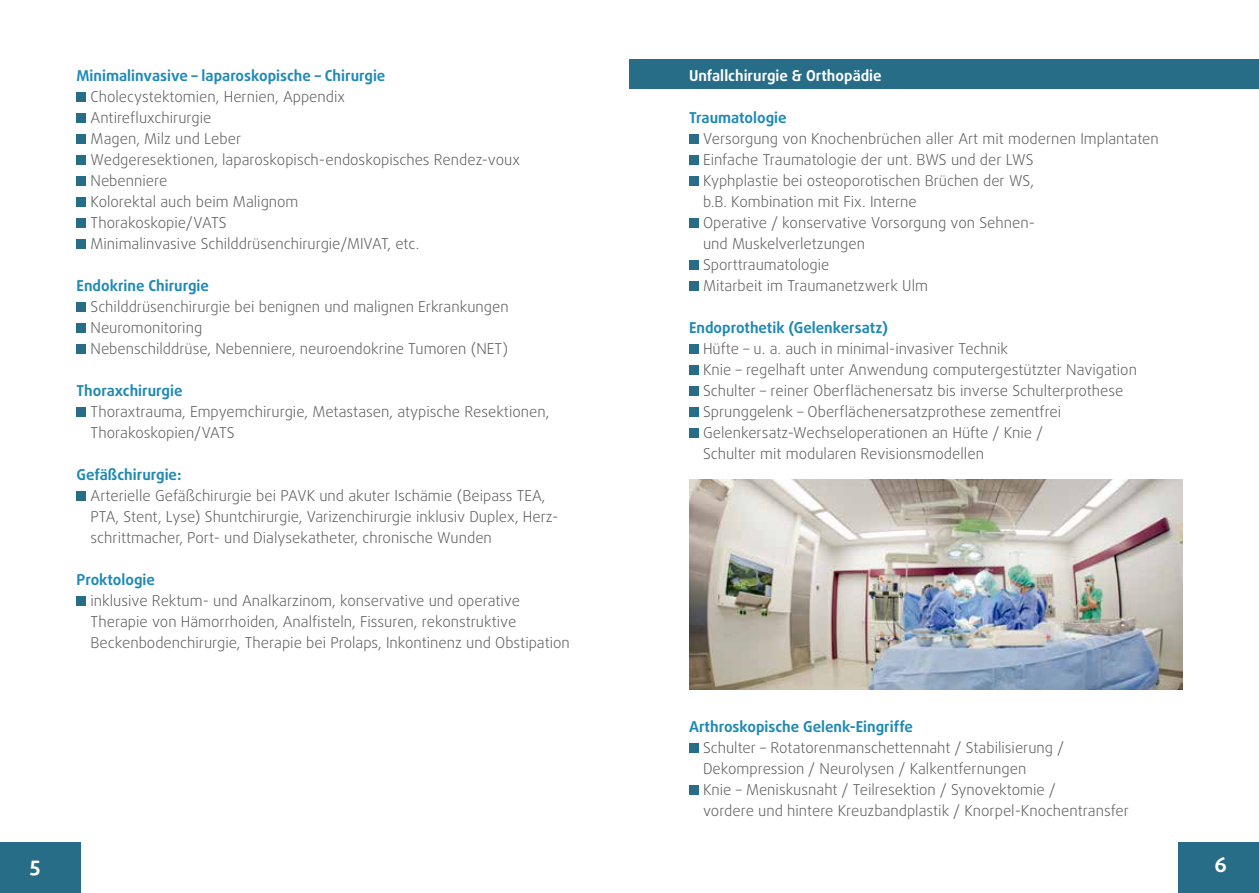
<style>
.page{position:relative;width:1259px;height:893px;background:#fff}
.page>*{position:absolute;margin:0;border:0;box-sizing:border-box;transform-origin:0 0}
.t1{font:700 21px "Daxline Pro";color:#fff}
.t2{font:300 15px/21px "Daxline Pro";color:#5b5b5a}
.t3{font:700 15px "Daxline Pro";color:#1f89b6}
.t4{font:700 15px "Daxline Pro";color:#fff}
</style>
<div class="page">
<div style="left:0;top:842px;width:81px;height:51px;background:#286d87"></div>
<div style="left:1178px;top:842px;width:81px;height:51px;background:#286d87"></div>
<div style="left:77px;top:92px;width:9px;height:10px;background:#286d87"></div>
<div style="left:77px;top:113px;width:9px;height:10px;background:#286d87"></div>
<div style="left:77px;top:134px;width:9px;height:10px;background:#286d87"></div>
<div style="left:77px;top:155px;width:9px;height:10px;background:#286d87"></div>
<div style="left:77px;top:176px;width:9px;height:10px;background:#286d87"></div>
<div style="left:77px;top:197px;width:9px;height:10px;background:#286d87"></div>
<div style="left:77px;top:218px;width:9px;height:10px;background:#286d87"></div>
<div style="left:77px;top:239px;width:9px;height:10px;background:#286d87"></div>
<div style="left:77px;top:302px;width:9px;height:10px;background:#286d87"></div>
<div style="left:77px;top:323px;width:9px;height:10px;background:#286d87"></div>
<div style="left:77px;top:344px;width:9px;height:10px;background:#286d87"></div>
<div style="left:77px;top:407px;width:9px;height:10px;background:#286d87"></div>
<div style="left:77px;top:491px;width:9px;height:10px;background:#286d87"></div>
<div style="left:77px;top:596px;width:9px;height:10px;background:#286d87"></div>
<div style="left:689px;top:743px;width:10px;height:10px;background:#286d87"></div>
<div style="left:689px;top:785px;width:10px;height:10px;background:#286d87"></div>
<div style="left:689px;top:344px;width:10px;height:10px;background:#286d87"></div>
<div style="left:689px;top:365px;width:10px;height:10px;background:#286d87"></div>
<div style="left:689px;top:386px;width:10px;height:10px;background:#286d87"></div>
<div style="left:689px;top:407px;width:10px;height:10px;background:#286d87"></div>
<div style="left:689px;top:428px;width:10px;height:10px;background:#286d87"></div>
<div style="left:689px;top:134px;width:10px;height:10px;background:#286d87"></div>
<div style="left:689px;top:155px;width:10px;height:10px;background:#286d87"></div>
<div style="left:689px;top:176px;width:10px;height:10px;background:#286d87"></div>
<div style="left:689px;top:218px;width:10px;height:10px;background:#286d87"></div>
<div style="left:689px;top:260px;width:10px;height:10px;background:#286d87"></div>
<div style="left:689px;top:281px;width:10px;height:10px;background:#286d87"></div>
<div style="left:629px;top:60px;width:630px;height:29px;background:#286d87"></div>
<img style="left:689px;top:480px;width:493px;height:210px">
<p class="t3" style="left:77px;top:65px;width:310px">Minimalinvasive – laparoskopische – Chirurgie</p>
<p class="t2" style="left:91px;top:86px;width:431px">Cholecystektomien, Hernien, Appendix<br>Antirefluxchirurgie<br>Magen, Milz und Leber<br>Wedgeresektionen, laparoskopisch-endoskopisches Rendez-voux Nebenniere<br>Kolorektal auch beim Malignom<br>Thorakoskopie/VATS<br>Minimalinvasive Schilddrüsenchirurgie/MIVAT, etc.</p>
<p class="t3" style="left:77px;top:275px;width:134px">Endokrine Chirurgie</p>
<p class="t2" style="left:91px;top:296px;width:419px">Schilddrüsenchirurgie bei benignen und malignen Erkrankungen<br>Neuromonitoring<br>Nebenschilddrüse, Nebenniere, neuroendokrine Tumoren (NET)</p>
<p class="t3" style="left:77px;top:380px;width:107px">Thoraxchirurgie</p>
<p class="t2" style="left:91px;top:401px;width:460px">Thoraxtrauma, Empyemchirurgie, Metastasen, atypische Resektionen,<br>Thorakoskopien/VATS</p>
<p class="t3" style="left:77px;top:464px;width:106px">Gefäßchirurgie:</p>
<p class="t2" style="left:91px;top:485px;width:469px">Arterielle Gefäßchirurgie bei PAVK und akuter Ischämie (Beipass TEA,<br>PTA, Stent, Lyse) Shuntchirurgie, Varizenchirurgie inklusiv Duplex, Herz&shy;schrittmacher, Port- und Dialysekatheter, chronische Wunden</p>
<p class="t3" style="left:77px;top:569px;width:80px">Proktologie</p>
<p class="t2" style="left:91px;top:590px;width:481px">inklusive Rektum- und Analkarzinom, konservative und operative<br>Therapie von Hämorrhoiden, Analfisteln, Fissuren, rekonstruktive<br>Beckenbodenchirurgie, Therapie bei Prolaps, Inkontinenz und Obstipation</p>
<p class="t4" style="left:689px;top:65px;width:194px">Unfallchirurgie &amp; Orthopädie</p>
<p class="t3" style="left:689px;top:107px;width:99px">Traumatologie</p>
<p class="t2" style="left:703px;top:128px;width:457px">Versorgung von Knochenbrüchen aller Art mit modernen Implantaten Einfache Traumatologie der unt. BWS und der LWS<br>Kyphplastie bei osteoporotischen Brüchen der WS,<br>b.B. Kombination mit Fix. Interne<br>Operative / konservative Vorsorgung von Sehnen-<br>und Muskelverletzungen<br>Sporttraumatologie<br>Mitarbeit im Traumanetzwerk Ulm</p>
<p class="t3" style="left:689px;top:317px;width:200px">Endoprothetik (Gelenkersatz)</p>
<p class="t2" style="left:703px;top:338px;width:435px">Hüfte – u. a. auch in minimal-invasiver Technik<br>Knie – regelhaft unter Anwendung computergestützter Navigation Schulter – reiner Oberflächenersatz bis inverse Schulterprothese Sprunggelenk – Oberflächenersatzprothese zementfrei Gelenkersatz-Wechseloperationen an Hüfte / Knie /<br>Schulter mit modularen Revisionsmodellen</p>
<p class="t3" style="left:689px;top:716px;width:226px">Arthroskopische Gelenk-Eingriffe</p>
<p class="t2" style="left:703px;top:737px;width:427px">Schulter – Rotatorenmanschettennaht / Stabilisierung / Dekompression / Neurolysen / Kalkentfernungen<br>Knie – Meniskusnaht / Teilresektion / Synovektomie /<br>vordere und hintere Kreuzbandplastik / Knorpel-Knochentransfer</p>
<h1 class="t1" style="left:30px;top:851px;width:12px">5</h1>
<h1 class="t1" style="left:1214px;top:851px;width:14px">6</h1>
</div>
